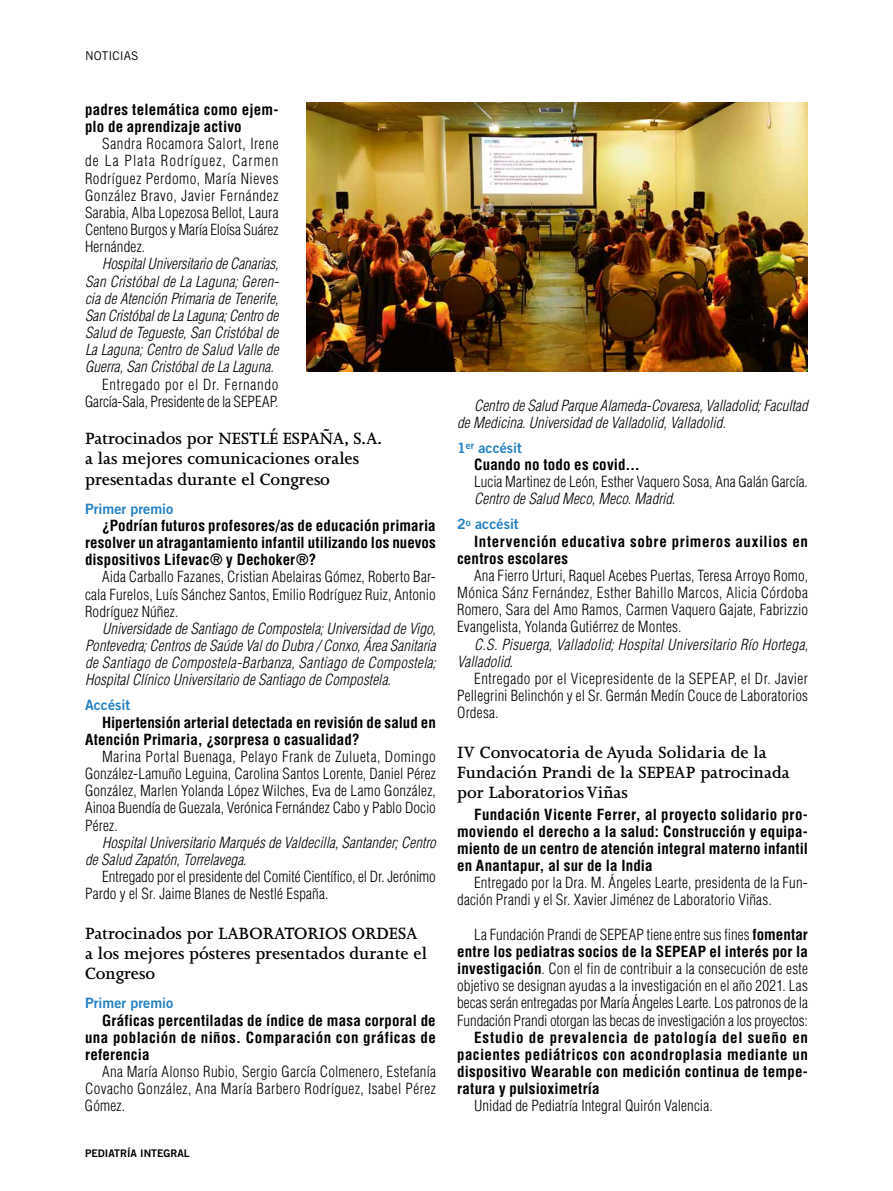
<style>
.page{position:relative;width:893px;height:1191px;background:#fff}
.page>*{position:absolute;margin:0;border:0;box-sizing:border-box;transform-origin:0 0}
.t1{font:600 18.75px/20.2px "Joanna MT Std";color:#000}
.t2{font:300 condensed 15px/17.1px "Helvetica";letter-spacing:.005em;color:#000;text-align:justify}
.t3{font:italic 300 condensed 15px/17.1px "Helvetica";letter-spacing:.005em;color:#000}
.t4{font:700 condensed 15px/17.1px "Helvetica";letter-spacing:.015em;color:#000;text-align:justify}
.t5{font:700 condensed 15px/17.1px "Helvetica";letter-spacing:.035em;color:#000}
.t6{font:14.25px "Trade Gothic Bold Two";color:#2281c4}
.t7{font:12px "Trade Gothic";color:#000}
.t8{font:10.5px "Trade Gothic Bold Two";color:#000}
.s1{font-weight:700}
</style>
<div class="page">
<img style="left:306px;top:103px;width:502px;height:268px">
<p class="t7" style="left:85px;top:49px;width:55px">NOTICIAS</p>
<p class="t4" style="left:85px;top:101px;width:195px">padres telemática como ejem&shy;plo de aprendizaje activo</p>
<p class="t2" style="left:85px;top:135px;width:195px;text-indent:17px">Sandra Rocamora Salort, Irene de La Plata Rodríguez, Carmen Rodríguez Perdomo, María Nieves González Bravo, Javier Fernández Sarabia, Alba Lopezosa Bellot, Laura Centeno Burgos y María Eloísa Suárez Hernández.</p>
<p class="t3" style="left:85px;top:255px;width:195px;text-align:justify;text-indent:17px">Hospital Universitario de Canarias, San Cristóbal de La Laguna; Geren&shy;cia de Atención Primaria de Tenerife, San Cristóbal de La Laguna; Centro de Salud de Tegueste, San Cristóbal de La Laguna; Centro de Salud Valle de Guerra, San Cristóbal de La Laguna.</p>
<p class="t2" style="left:85px;top:375px;width:195px;text-align:right">Entregado por el Dr. Fernando<br>García-Sala, Presidente de la SEPEAP.</p>
<p class="t1" style="left:85px;top:428px;width:299px">Patrocinados por NESTLÉ ESPAÑA, S.A. a las mejores comunicaciones orales presentadas durante el Congreso</p>
<p class="t6" style="left:85px;top:500px;width:90px">Primer premio</p>
<p class="t4" style="left:85px;top:517px;width:352px;text-indent:17px">¿Podrían futuros profesores/as de educación primaria resolver un atragantamiento infantil utilizando los nuevos dispositivos Lifevac® y Dechoker®?</p>
<p class="t2" style="left:85px;top:568px;width:352px;text-indent:17px">Aida Carballo Fazanes, Cristian Abelairas Gómez, Roberto Bar&shy;cala Furelos, Luís Sánchez Santos, Emilio Rodríguez Ruiz, Antonio Rodríguez Núñez.</p>
<p class="t3" style="left:85px;top:620px;width:352px;text-align:justify;text-indent:17px">Universidade de Santiago de Compostela; Universidad de Vigo, Pontevedra; Centros de Saúde Val do Dubra / Conxo, Área Sanitaria de Santiago de Compostela-Barbanza, Santiago de Compostela; Hospital Clínico Universitario de Santiago de Compostela.</p>
<p class="t6" style="left:85px;top:696px;width:47px">Accésit</p>
<p class="t4" style="left:85px;top:713px;width:352px;text-indent:17px">Hipertensión arterial detectada en revisión de salud en<br>Atención Primaria, ¿sorpresa o casualidad?</p>
<p class="t2" style="left:85px;top:748px;width:352px;text-indent:17px">Marina Portal Buenaga, Pelayo Frank de Zulueta, Domingo González-Lamuño Leguina, Carolina Santos Lorente, Daniel Pérez González, Marlen Yolanda López Wilches, Eva de Lamo González, Ainoa Buendía de Guezala, Verónica Fernández Cabo y Pablo Docio Pérez.</p>
<p class="t3" style="left:85px;top:833px;width:352px;text-indent:17px">Hospital Universitario Marqués de Valdecilla, Santander; Centro de Salud Zapatón, Torrelavega.</p>
<p class="t2" style="left:85px;top:868px;width:352px;text-indent:17px">Entregado por el presidente del Comité Científico, el Dr. Jerónimo<br>Pardo y el Sr. Jaime Blanes de Nestlé España.</p>
<p class="t1" style="left:85px;top:923px;width:344px">Patrocinados por LABORATORIOS ORDESA a los mejores pósteres presentados durante el<br>Congreso</p>
<p class="t6" style="left:85px;top:994px;width:90px">Primer premio</p>
<p class="t4" style="left:85px;top:1011px;width:352px;text-indent:17px">Gráficas percentiladas de índice de masa corporal de una población de niños. Comparación con gráficas de referencia</p>
<p class="t2" style="left:85px;top:1063px;width:352px;text-indent:17px">Ana María Alonso Rubio, Sergio García Colmenero, Estefanía Covacho González, Ana María Barbero Rodríguez, Isabel Pérez Gómez.</p>
<p class="t8" style="left:85px;top:1146px;width:106px">PEDIATRÍA INTEGRAL</p>
<p class="t3" style="left:457px;top:397px;width:352px;text-indent:17px">Centro de Salud Parque Alameda-Covaresa, Valladolid; Facultad de Medicina. Universidad de Valladolid, Valladolid.</p>
<p class="t6" style="left:457px;top:439px;width:66px">1<sup>er</sup> accésit</p>
<p class="t4" style="left:474px;top:456px;width:167px">Cuando no todo es covid...</p>
<p class="t2" style="left:474px;top:473px;width:335px">Lucia Martinez de León, Esther Vaquero Sosa, Ana Galán García.</p>
<p class="t3" style="left:474px;top:490px;width:203px">Centro de Salud Meco, Meco. Madrid.</p>
<p class="t6" style="left:457px;top:515px;width:63px">2<sup>o</sup> accésit</p>
<p class="t5" style="left:457px;top:532px;width:352px;text-indent:17px">Intervención educativa sobre primeros auxilios en centros escolares</p>
<p class="t2" style="left:457px;top:567px;width:352px;text-indent:17px">Ana Fierro Urturi, Raquel Acebes Puertas, Teresa Arroyo Romo, Mónica Sánz Fernández, Esther Bahillo Marcos, Alicia Córdoba Romero, Sara del Amo Ramos, Carmen Vaquero Gajate, Fabrizzio Evangelista, Yolanda Gutiérrez de Montes.</p>
<p class="t3" style="left:457px;top:635px;width:352px;text-indent:17px">C.S. Pisuerga, Valladolid; Hospital Universitario Río Hortega,<br>Valladolid.</p>
<p class="t2" style="left:457px;top:670px;width:352px;text-indent:17px">Entregado por el Vicepresidente de la SEPEAP, el Dr. Javier Pellegrini Belinchón y el Sr. Germán Medín Couce de Laboratorios Ordesa.</p>
<p class="t1" style="left:457px;top:742px;width:334px">IV Convocatoria de Ayuda Solidaria de la<br>Fundación Prandi de la SEPEAP patrocinada por Laboratorios Viñas</p>
<p class="t4" style="left:457px;top:805px;width:352px;text-indent:17px">Fundación Vicente Ferrer, al proyecto solidario pro&shy;moviendo el derecho a la salud: Construcción y equipa&shy;miento de un centro de atención integral materno infantil en Anantapur, al sur de la India</p>
<p class="t2" style="left:457px;top:874px;width:352px;text-indent:17px">Entregado por la Dra. M. Ángeles Learte, presidenta de la Fun&shy;dación Prandi y el Sr. Xavier Jiménez de Laboratorio Viñas.</p>
<p class="t2" style="left:457px;top:925px;width:352px;text-indent:17px">La Fundación Prandi de SEPEAP tiene entre sus fines <span class="s1">fomentar entre los pediatras socios de la SEPEAP el interés por la investigación</span>. Con el fin de contribuir a la consecución de este objetivo se designan ayudas a la investigación en el año 2021. Las becas serán entregadas por María Ángeles Learte. Los patronos de la Fundación Prandi otorgan las becas de investigación a los proyectos:</p>
<p class="t4" style="left:457px;top:1028px;width:352px;text-indent:17px">Estudio de prevalencia de patología del sueño en pacientes pediátricos con acondroplasia mediante un dispositivo Wearable con medición continua de tempe&shy;ratura y pulsioximetría</p>
<p class="t2" style="left:474px;top:1097px;width:240px">Unidad de Pediatría Integral Quirón Valencia.</p>
</div>
